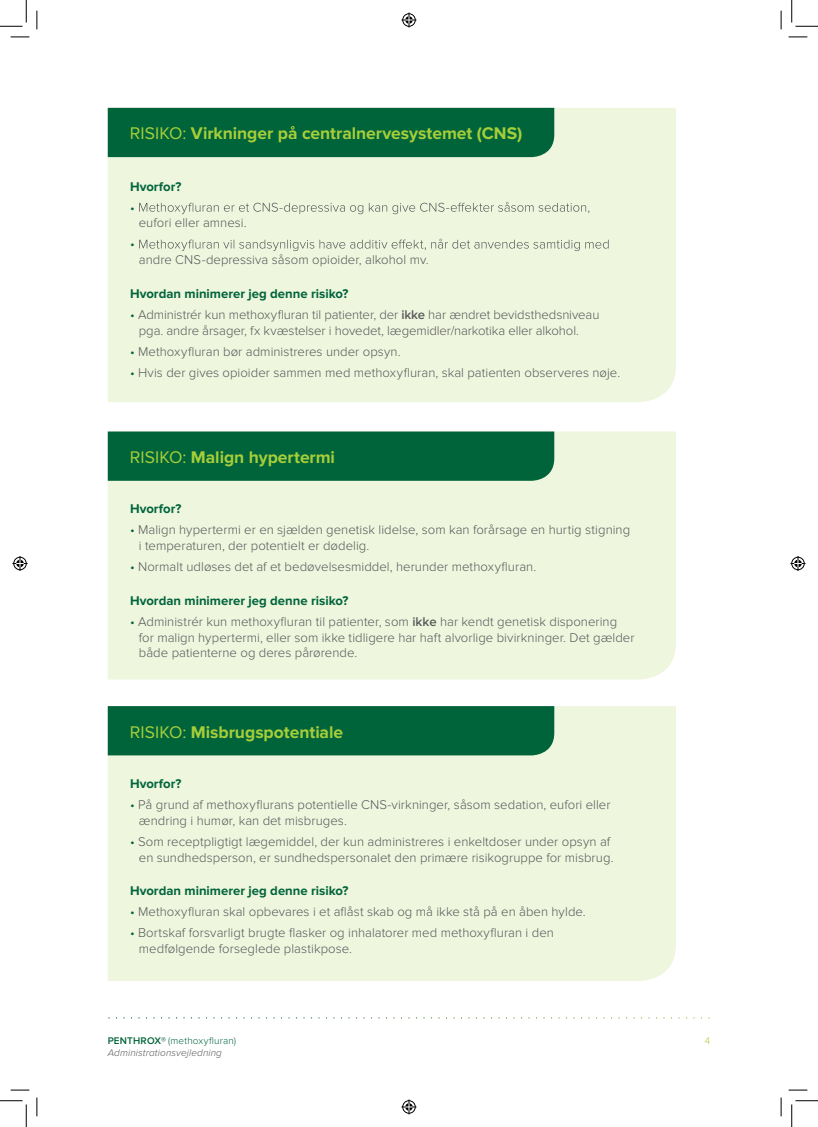
<style>
.page{position:relative;width:818px;height:1127px;background:#fff}
.page>*{position:absolute;margin:0;border:0;box-sizing:border-box;transform-origin:0 0}
.t1{font:700 17.5px "Proxima Nova";letter-spacing:-.005em;color:#a6ce39}
.t2{font:300 13.12px/15.8px "Proxima Nova";color:#57585a}
.t3{font:700 13.12px "Proxima Nova";color:#00643b}
.t4{font:300 13.12px "Proxima Nova";color:#00643b}
.t5{font:italic 300 10px/12px "Proxima Nova";letter-spacing:.01em;color:#57585a}
.t6{font:300 10px "Proxima Nova";color:#a6ce39}
.s1{font-weight:400}
.s2{color:#00643b}
.s3{font-weight:600}
.s4{font-weight:600;font-style:normal;color:#00643b}
.s5{font-style:normal;color:#00643b}
</style>
<div class="page">
<svg style="left:108px;top:1017px;width:601px;height:1px"></svg>
<div style="left:108px;top:108px;width:568px;height:294px;background:#eff6de"></div>
<div style="left:108px;top:431px;width:568px;height:248px;background:#eff6de"></div>
<div style="left:108px;top:706px;width:568px;height:274px;background:#eff6de"></div>
<div style="left:108px;top:108px;width:446px;height:49px;background:#00643b"></div>
<div style="left:108px;top:431px;width:446px;height:49px;background:#00643b"></div>
<div style="left:108px;top:706px;width:446px;height:49px;background:#00643b"></div>
<svg style="left:139px;top:202px;width:450px;height:12px;background:#d9dfcb"></svg>
<svg style="left:139px;top:239px;width:470px;height:12px;background:#d9dfcb"></svg>
<svg style="left:11px;top:36px;width:18px;height:2px"></svg>
<svg style="left:788px;top:36px;width:19px;height:2px"></svg>
<svg style="left:11px;top:1089px;width:18px;height:1px"></svg>
<svg style="left:788px;top:1089px;width:19px;height:1px"></svg>
<svg style="left:36px;top:11px;width:2px;height:18px"></svg>
<svg style="left:36px;top:1097px;width:2px;height:18px"></svg>
<svg style="left:780px;top:11px;width:2px;height:18px"></svg>
<svg style="left:780px;top:1097px;width:2px;height:18px"></svg>
<svg style="left:0;top:0;width:27px;height:27px"></svg>
<svg style="left:0;top:1100px;width:27px;height:26px"></svg>
<svg style="left:791px;top:0;width:27px;height:27px"></svg>
<svg style="left:791px;top:1100px;width:27px;height:26px"></svg>
<svg style="left:401px;top:13px;width:15px;height:15px"></svg>
<svg style="left:401px;top:1099px;width:15px;height:15px"></svg>
<svg style="left:13px;top:556px;width:15px;height:15px"></svg>
<svg style="left:790px;top:556px;width:15px;height:15px"></svg>
<h1 class="t1" style="left:130px;top:123px;width:394px"><span class="s1">RISIKO:</span> Virkninger på centralnervesystemet (CNS)</h1>
<p class="t3" style="left:130px;top:178px;width:53px">Hvorfor?</p>
<p class="t4" style="left:130px;top:200px;width:6px">•</p>
<p class="t2" style="left:139px;top:215px;width:109px">eufori eller amnesi.</p>
<p class="t4" style="left:130px;top:236px;width:6px">•</p>
<p class="t2" style="left:139px;top:252px;width:291px">andre CNS-depressiva såsom opioider, alkohol mv.</p>
<p class="t3" style="left:130px;top:286px;width:220px">Hvordan minimerer jeg denne risiko?</p>
<p class="t2" style="left:139px;top:306px;width:462px;text-indent:-9px"><span class="s2">•</span> Administrér kun methoxyfluran til patienter, der <span class="s3">ikke</span> har ændret bevidsthedsniveau pga. andre årsager, fx kvæstelser i hovedet, lægemidler/narkotika eller alkohol.</p>
<p class="t2" style="left:130px;top:343px;width:272px"><span class="s2">•</span> Methoxyfluran bør administreres under opsyn.</p>
<p class="t2" style="left:130px;top:364px;width:492px"><span class="s2">•</span> Hvis der gives opioider sammen med methoxyfluran, skal patienten observeres nøje.</p>
<h1 class="t1" style="left:130px;top:447px;width:207px"><span class="s1">RISIKO:</span> Malign hypertermi</h1>
<p class="t3" style="left:130px;top:501px;width:53px">Hvorfor?</p>
<p class="t2" style="left:139px;top:522px;width:493px;text-indent:-9px"><span class="s2">•</span> Malign hypertermi er en sjælden genetisk lidelse, som kan forårsage en hurtig stigning i temperaturen, der potentielt er dødelig.</p>
<p class="t2" style="left:130px;top:559px;width:408px"><span class="s2">•</span> Normalt udløses det af et bedøvelsesmiddel, herunder methoxyfluran.</p>
<p class="t3" style="left:130px;top:592px;width:220px">Hvordan minimerer jeg denne risiko?</p>
<p class="t2" style="left:139px;top:613px;width:497px;text-indent:-9px"><span class="s2">•</span> Administrér kun methoxyfluran til patienter, som <span class="s3">ikke</span> har kendt genetisk disponering for malign hypertermi, eller som ikke tidligere har haft alvorlige bivirkninger. Det gælder både patienterne og deres pårørende.</p>
<h1 class="t1" style="left:130px;top:721px;width:215px"><span class="s1">RISIKO:</span> Misbrugspotentiale</h1>
<p class="t3" style="left:130px;top:775px;width:53px">Hvorfor?</p>
<p class="t2" style="left:139px;top:796px;width:473px;text-indent:-9px"><span class="s2">•</span> På grund af methoxyflurans potentielle CNS-virkninger, såsom sedation, eufori eller ændring i humør, kan det misbruges.</p>
<p class="t2" style="left:130px;top:833px;width:485px;text-align:right"><span class="s2">•</span> Som receptpligtigt lægemiddel, der kun administreres i enkeltdoser under opsyn af en sundhedsperson, er sundhedspersonalet den primære risikogruppe for misbrug.</p>
<p class="t3" style="left:130px;top:883px;width:220px">Hvordan minimerer jeg denne risiko?</p>
<p class="t2" style="left:130px;top:903px;width:457px"><span class="s2">•</span> Methoxyfluran skal opbevares i et aflåst skab og må ikke stå på en åben hylde.</p>
<p class="t2" style="left:139px;top:924px;width:416px;text-indent:-9px"><span class="s2">•</span> Bortskaf forsvarligt brugte flasker og inhalatorer med methoxyfluran i den medfølgende forseglede plastikpose.</p>
<p class="t5" style="left:108px;top:1034px;width:130px"><span class="s4">PENTHROX®</span> <span class="s5">(methoxyfluran)<br></span>Administrationsvejledning</p>
<p class="t6" style="left:705px;top:1034px;width:7px">4</p>
</div>
